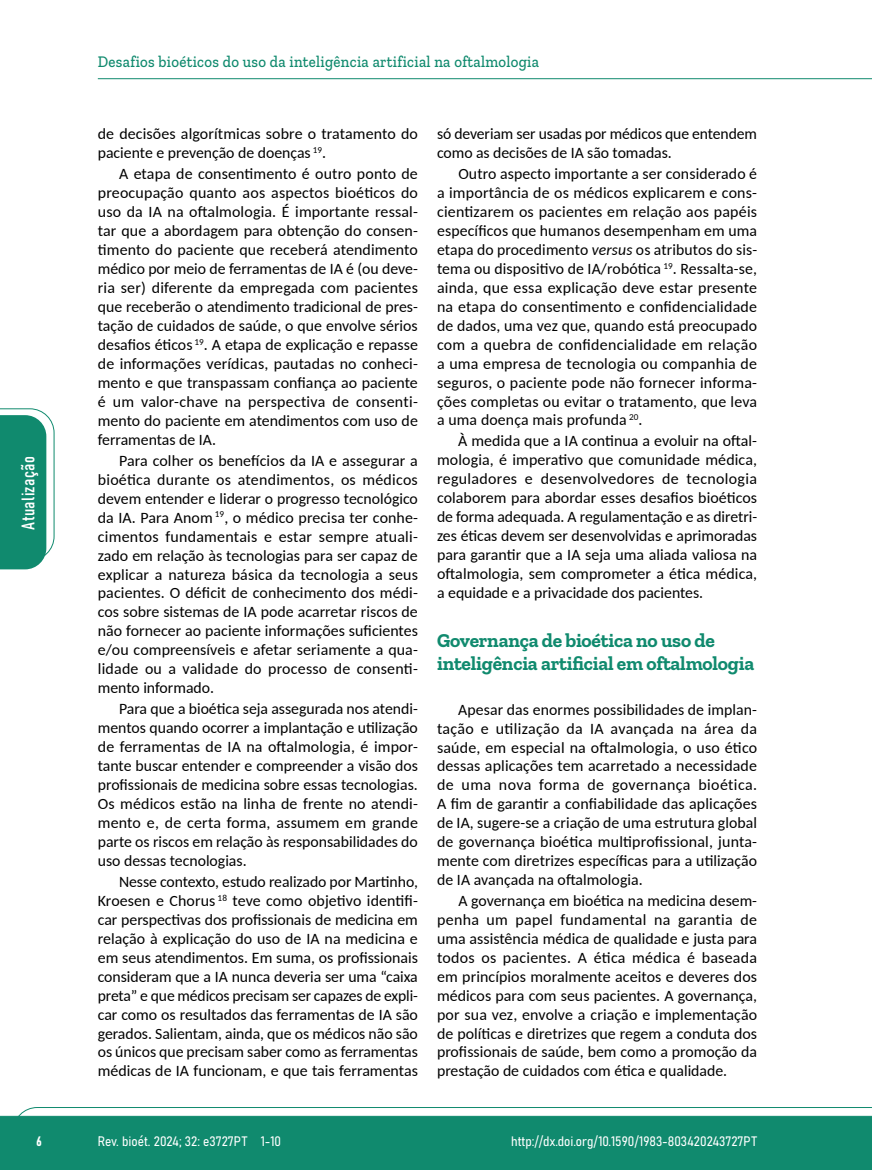
<style>
.page{position:relative;width:872px;height:1170px;background:#fff}
.page>*{position:absolute;margin:0;border:0;box-sizing:border-box;transform-origin:0 0}
.t1{font:700 19.5px/23.4px "Zilla Slab";letter-spacing:-.01em;color:#108a6e}
.t2{font:18px "Bahnschrift";letter-spacing:.02em;color:#fff}
.t3{font:500 16.5px "Zilla Slab";letter-spacing:.02em;color:#108a6e;scale:.9 1}
.t4{font:15.75px/18.9px "Carlito";color:#000;text-align:justify}
.t5{font:13.5px "Bahnschrift";color:#fff}
.s1{font-style:italic}
</style>
<div class="page">
<svg style="left:12px;top:1107px;width:860px;height:62px;background:#2e9880"></svg>
<hr style="left:98px;top:78px;width:774px;height:1px;background:#108a6e">
<svg style="left:0;top:408px;width:55px;height:161px"></svg>
<p class="t2" style="left:15px;top:529px;width:75px;rotate:-90deg">Atualização</p>
<p class="t3" style="left:98px;top:53px;width:492px">Desafios bioéticos do uso da inteligência artificial na oftalmologia</p>
<p class="t4" style="left:98px;top:124px;width:321px">de decisões algorítmicas sobre o tratamento do paciente e prevenção de doenças <sup>19</sup>.</p>
<p class="t4" style="left:98px;top:164px;width:322px;text-indent:21px">A etapa de consentimento é outro ponto de preocupação quanto aos aspectos bioéticos do uso da IA na oftalmologia. É importante ressal&shy;tar que a abordagem para obtenção do consen&shy;timento do paciente que receberá atendimento médico por meio de ferramentas de IA é (ou deve&shy;ria ser) diferente da empregada com pacientes que receberão o atendimento tradicional de pres&shy;tação de cuidados de saúde, o que envolve sérios desafios éticos <sup>19</sup>. A etapa de explicação e repasse de informações verídicas, pautadas no conheci&shy;mento e que transpassam confiança ao paciente é um valor-chave na perspectiva de consenti&shy;mento do paciente em atendimentos com uso de ferramentas de IA.</p>
<p class="t4" style="left:98px;top:450px;width:322px;text-indent:21px">Para colher os benefícios da IA e assegurar a bioética durante os atendimentos, os médicos devem entender e liderar o progresso tecnológico da IA. Para Anom <sup>19</sup>, o médico precisa ter conhe&shy;cimentos fundamentais e estar sempre atuali&shy;zado em relação às tecnologias para ser capaz de explicar a natureza básica da tecnologia a seus pacientes. O déficit de conhecimento dos médi&shy;cos sobre sistemas de IA pode acarretar riscos de não fornecer ao paciente informações suficientes e/ou compreensíveis e afetar seriamente a qua&shy;lidade ou a validade do processo de consenti&shy;mento informado.</p>
<p class="t4" style="left:98px;top:698px;width:321px;text-indent:21px">Para que a bioética seja assegurada nos atendi&shy;mentos quando ocorrer a implantação e utilização de ferramentas de IA na oftalmologia, é impor&shy;tante buscar entender e compreender a visão dos profissionais de medicina sobre essas tecnologias.<br>Os médicos estão na linha de frente no atendi&shy;mento e, de certa forma, assumem em grande parte os riscos em relação às responsabilidades do uso dessas tecnologias.</p>
<p class="t4" style="left:98px;top:871px;width:322px;text-indent:21px">Nesse contexto, estudo realizado por Martinho, Kroesen e Chorus <sup>18</sup> teve como objetivo identifi&shy;car perspectivas dos profissionais de medicina em relação à explicação do uso de IA na medicina e em seus atendimentos. Em suma, os profissionais consideram que a IA nunca deveria ser uma “caixa preta” e que médicos precisam ser capazes de expli&shy;car como os resultados das ferramentas de IA são gerados. Salientam, ainda, que os médicos não são os únicos que precisam saber como as ferramentas médicas de IA funcionam, e que tais ferramentas</p>
<p class="t4" style="left:437px;top:124px;width:321px">só deveriam ser usadas por médicos que entendem como as decisões de IA são tomadas.</p>
<p class="t4" style="left:437px;top:164px;width:321px;text-indent:21px">Outro aspecto importante a ser considerado é a importância de os médicos explicarem e cons&shy;cientizarem os pacientes em relação aos papéis específicos que humanos desempenham em uma etapa do procedimento <span class="s1">versus</span> os atributos do sis&shy;tema ou dispositivo de IA/robótica <sup>19</sup>. Ressalta-se, ainda, que essa explicação deve estar presente na etapa do consentimento e confidencialidade de dados, uma vez que, quando está preocupado com a quebra de confidencialidade em relação a uma empresa de tecnologia ou companhia de seguros, o paciente pode não fornecer informa&shy;ções completas ou evitar o tratamento, que leva a uma doença mais profunda <sup>20</sup>.</p>
<p class="t4" style="left:437px;top:431px;width:322px;text-indent:21px">À medida que a IA continua a evoluir na oftal&shy;mologia, é imperativo que comunidade médica, reguladores e desenvolvedores de tecnologia colaborem para abordar esses desafios bioéticos de forma adequada. A regulamentação e as diretri&shy;zes éticas devem ser desenvolvidas e aprimoradas para garantir que a IA seja uma aliada valiosa na oftalmologia, sem comprometer a ética médica, a equidade e a privacidade dos pacientes.</p>
<p class="t1" style="left:437px;top:628px;width:319px">Governança de bioética no uso de inteligência artificial em oftalmologia</p>
<p class="t4" style="left:437px;top:699px;width:321px;text-indent:21px">Apesar das enormes possibilidades de implan&shy;tação e utilização da IA avançada na área da saúde, em especial na oftalmologia, o uso ético dessas aplicações tem acarretado a necessidade de uma nova forma de governança bioética.<br>A fim de garantir a confiabilidade das aplicações de IA, sugere-se a criação de uma estrutura global de governança bioética multiprofissional, junta&shy;mente com diretrizes específicas para a utilização de IA avançada na oftalmologia.</p>
<p class="t4" style="left:437px;top:890px;width:321px;text-indent:21px">A governança em bioética na medicina desem&shy;penha um papel fundamental na garantia de uma assistência médica de qualidade e justa para todos os pacientes. A ética médica é baseada em princípios moralmente aceitos e deveres dos médicos para com seus pacientes. A governança, por sua vez, envolve a criação e implementação de políticas e diretrizes que regem a conduta dos profissionais de saúde, bem como a promoção da prestação de cuidados com ética e qualidade.</p>
<p class="t5" style="left:36px;top:1130px;width:7px">6</p>
<p class="t5" style="left:98px;top:1131px;width:185px">Rev. bioét. 2024; 32: e3727PT 1-10</p>
<p class="t5" style="left:511px;top:1131px;width:247px">http://dx.doi.org/10.1590/1983-803420243727PT</p>
</div>
